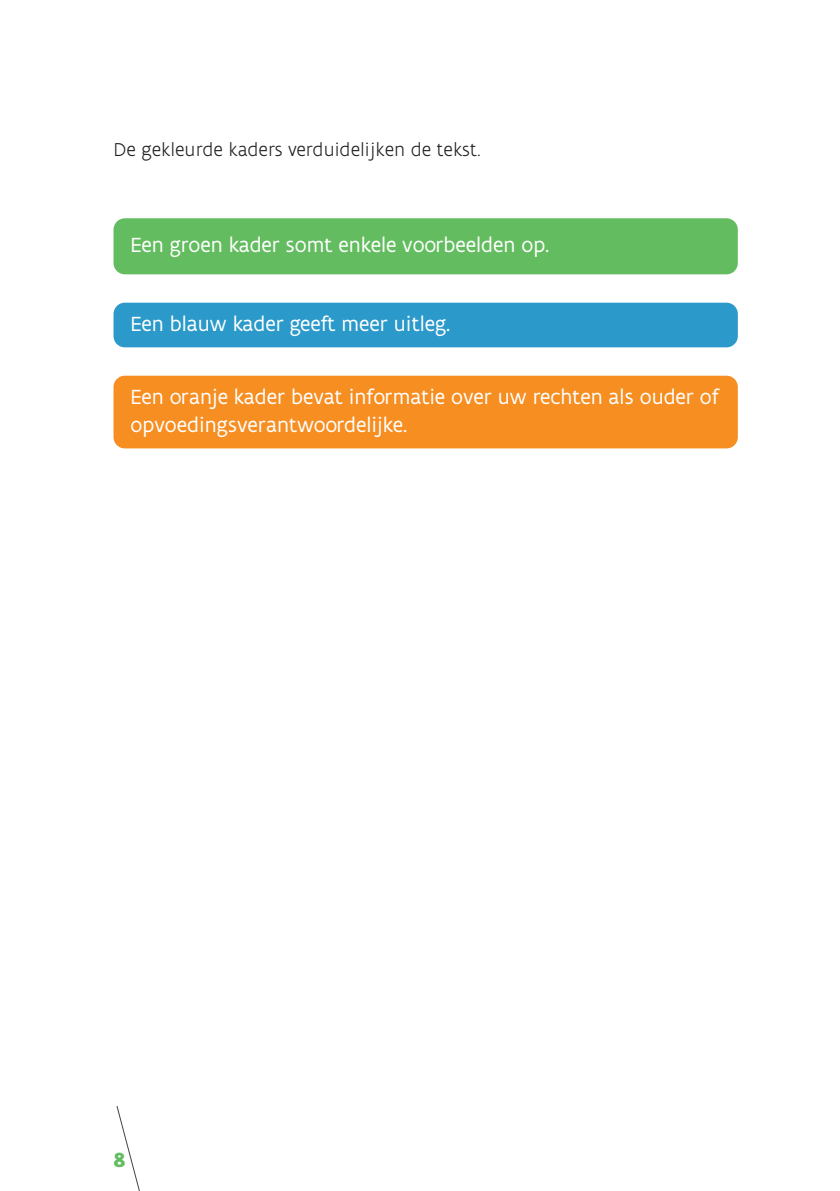
<style>
.page{position:relative;width:840px;height:1191px;background:#fff}
.page>*{position:absolute;margin:0;border:0;box-sizing:border-box;transform-origin:0 0}
.jeugd_tekstkader_ora{font:22px/28px "Flanders Art Sans";color:#fff}
.jeugd_tekstkader_gro{font:22px "Flanders Art Sans";color:#fff}
.jeugd_tekstkader_bla{font:22px "Flanders Art Sans";color:#fff}
.t1{font:700 22px "Flanders Art Sans";color:#63bd60}
.Body{font:300 20px "Flanders Art Sans";color:#231f20}
</style>
<div class="page">
<svg style="left:116px;top:1106px;width:24px;height:85px"></svg>
<div style="left:113px;top:218px;width:624px;height:56px;background:#63bd60;border-radius:11px"></div>
<div style="left:113px;top:303px;width:624px;height:44px;background:#2b99ca;border-radius:11px"></div>
<div style="left:113px;top:376px;width:624px;height:72px;background:#f68e21;border-radius:11px"></div>
<p class="Body" style="left:113px;top:138px;width:368px">De gekleurde kaders verduidelijken de tekst.</p>
<p class="jeugd_tekstkader_gro" style="left:130px;top:231px;width:420px">Een groen kader somt enkele voorbeelden op.</p>
<p class="jeugd_tekstkader_bla" style="left:130px;top:310px;width:321px">Een blauw kader geeft meer uitleg.</p>
<p class="jeugd_tekstkader_ora" style="left:130px;top:382px;width:589px">Een oranje kader bevat informatie over uw rechten als ouder of opvoedingsverantwoordelijke.</p>
<p class="t1" style="left:113px;top:1146px;width:14px">8</p>
</div>
